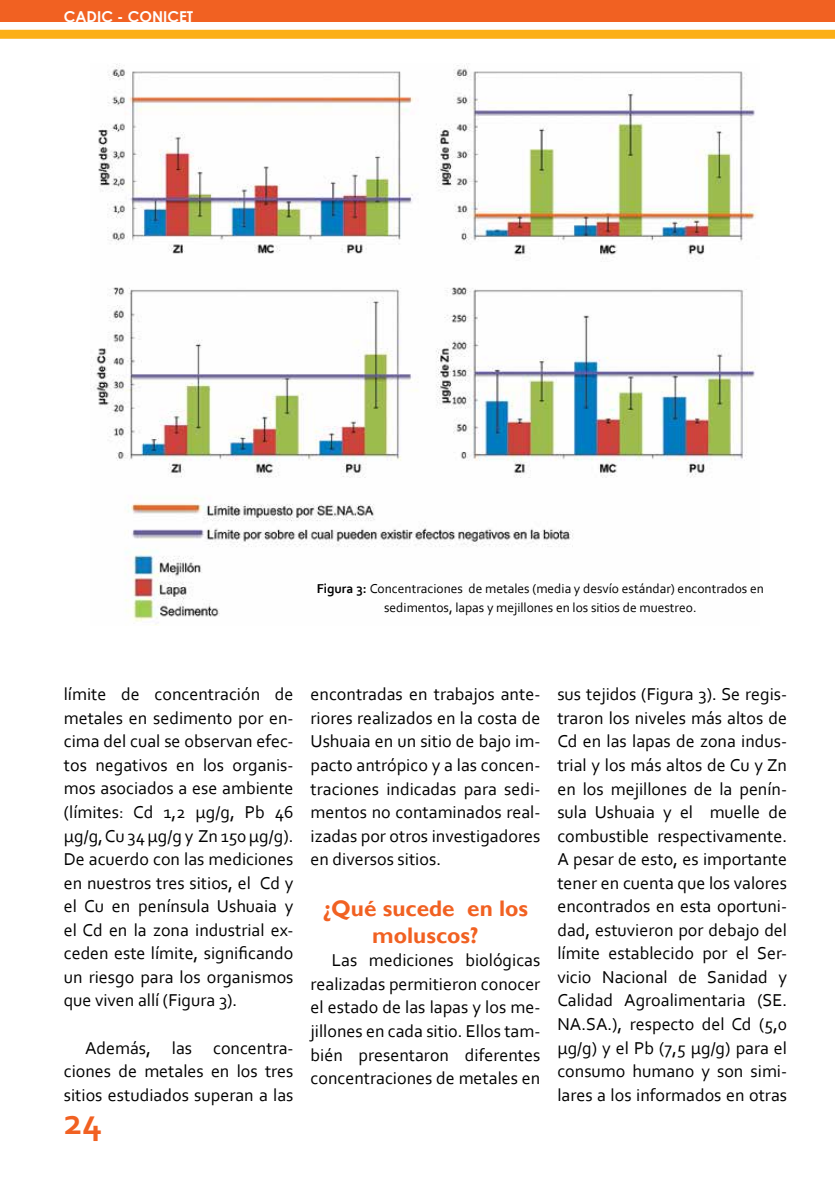
<style>
.page{position:relative;width:835px;height:1191px;background:#fff}
.page>*{position:absolute;margin:0;border:0;box-sizing:border-box;transform-origin:0 0}
.t1{font:700 37.5px "Corbel";color:#f16122}
.t2{font:700 22.5px/27px "Gill Sans";color:#f16122;text-align:center}
.t3{font:18px/23.5px "Corbel";color:#000;text-align:justify}
.t4{font:700 15px "Century Gothic";color:#fff}
.t5{font:13.5px/19.5px "Corbel";color:#000;text-align:center}
.s1{font-weight:700}
</style>
<div class="page">
<div style="left:0;top:0;width:834px;height:21px;background:#f16122"></div>
<div style="left:0;top:30px;width:834px;height:9px;background:#fcaf17"></div>
<img style="left:91px;top:64px;width:666px;height:562px">
<p class="t4" style="left:64px;top:5px;width:131px">CADIC - CONICET</p>
<p class="t5" style="left:317px;top:578px;width:448px"><span class="s1">Figura 3:</span> Concentraciones de metales (media y desvío estándar) encontrados en sedimentos, lapas y mejillones en los sitios de muestreo.</p>
<p class="t3" style="left:64px;top:682px;width:231px">límite de concentración de metales en sedimento por en&shy;cima del cual se observan efec&shy;tos negativos en los organis&shy;mos asociados a ese ambiente (límites: Cd 1,2 µg/g, Pb 46 µg/g, Cu 34 µg/g y Zn 150 µg/g).<br>De acuerdo con las mediciones en nuestros tres sitios, el Cd y el Cu en península Ushuaia y el Cd en la zona industrial ex&shy;ceden este límite, significando un riesgo para los organismos que viven allí (Figura 3).</p>
<p class="t3" style="left:64px;top:1035px;width:231px;text-indent:21px">Además, las concentra&shy;ciones de metales en los tres sitios estudiados superan a las</p>
<h1 class="t1" style="left:64px;top:1098px;width:40px">24</h1>
<p class="t3" style="left:310px;top:682px;width:231px">encontradas en trabajos ante&shy;riores realizados en la costa de Ushuaia en un sitio de bajo im&shy;pacto antrópico y a las concen&shy;traciones indicadas para sedi&shy;mentos no contaminados real&shy;izadas por otros investigadores en diversos sitios.</p>
<p class="t2" style="left:323px;top:895px;width:207px">¿Qué sucede en los moluscos?</p>
<p class="t3" style="left:310px;top:948px;width:231px;text-indent:21px">Las mediciones biológicas realizadas permitieron conocer el estado de las lapas y los me&shy;jillones en cada sitio. Ellos tam&shy;bién presentaron diferentes concentraciones de metales en</p>
<p class="t3" style="left:557px;top:682px;width:231px">sus tejidos (Figura 3). Se regis&shy;traron los niveles más altos de Cd en las lapas de zona indus&shy;trial y los más altos de Cu y Zn en los mejillones de la penín&shy;sula Ushuaia y el muelle de combustible respectivamente.<br>A pesar de esto, es importante tener en cuenta que los valores encontrados en esta oportuni&shy;dad, estuvieron por debajo del límite establecido por el Ser&shy;vicio Nacional de Sanidad y Calidad Agroalimentaria (SE.<br>NA.SA.), respecto del Cd (5,0 µg/g) y el Pb (7,5 µg/g) para el consumo humano y son simi&shy;lares a los informados en otras</p>
</div>
